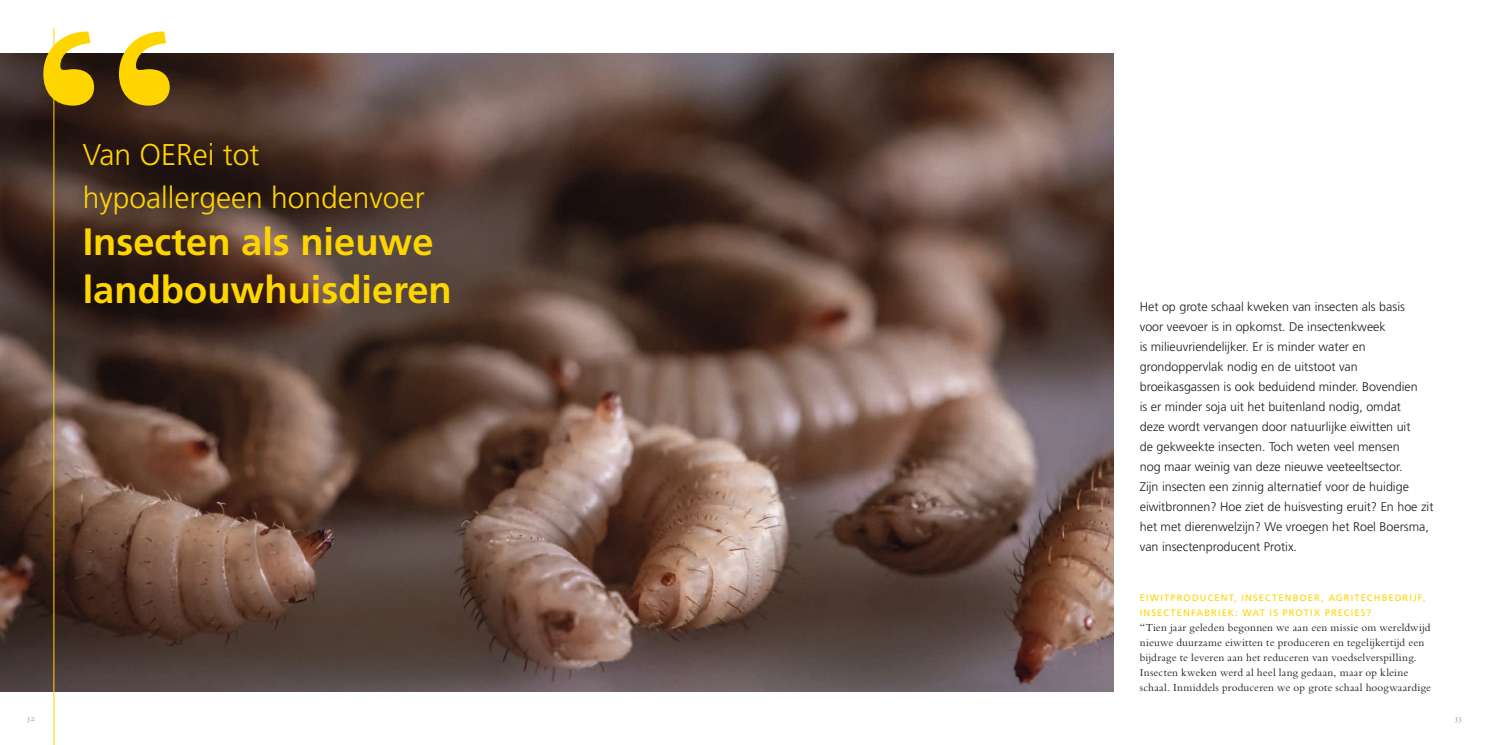
<style>
.page{position:relative;width:1489px;height:745px;background:#fff}
.page>*{position:absolute;margin:0;border:0;box-sizing:border-box;transform-origin:0 0}
.t1{font:700 274px "Bembo Std";color:#ffd500}
.t2{font:700 38px/47.5px "Frutiger LT Std";color:#ffd500}
.t3{font:300 30px/42.6px "Frutiger LT Std";color:#ffd500}
.t4{font:300 12.5px/20px "Frutiger LT Std";color:#1d1d1b}
.t5{font:11.25px/15px "Bembo Std";letter-spacing:.015em;color:#1d1d1b}
.t6{font:9.38px/15px "Frutiger LT Std";letter-spacing:.115em;color:#ffd500}
.t7{font:8.75px "Bembo Std";color:#939292}
</style>
<div class="page">
<img style="left:0;top:53px;width:1113px;height:638px">
<hr style="left:54px;top:28px;width:1px;height:716px;background:#ffd500">
<h1 class="t1" style="left:27px;top:-31px;width:161px">“</h1>
<h3 class="t3" style="left:83px;top:133px;width:343px">Van OERei tot hypoallergeen hondenvoer</h3>
<h2 class="t2" style="left:83px;top:218px;width:370px">Insecten als nieuwe landbouwhuisdieren</h2>
<p class="t4" style="left:1139px;top:296px;width:295px">Het op grote schaal kweken van insecten als basis<br>voor veevoer is in opkomst. De insectenkweek<br>is milieuvriendelijker. Er is minder water en grondoppervlak nodig en de uitstoot van broeikasgassen is ook beduidend minder. Bovendien<br>is er minder soja uit het buitenland nodig, omdat<br>deze wordt vervangen door natuurlijke eiwitten uit<br>de gekweekte insecten. Toch weten veel mensen<br>nog maar weinig van deze nieuwe veeteeltsector.<br>Zijn insecten een zinnig alternatief voor de huidige eiwitbronnen? Hoe ziet de huisvesting eruit? En hoe zit het met dierenwelzijn? We vroegen het Roel Boersma, van insectenproducent Protix.</p>
<p class="t6" style="left:1139px;top:589px;width:287px">EIWITPRODUCENT, INSECTENBOER, AGRITECHBEDRIJF,<br>INSECTENFABRIEK: WAT IS PROTIX PRECIES?</p>
<p class="t5" style="left:1139px;top:619px;width:293px">“Tien jaar geleden begonnen we aan een missie om wereldwijd nieuwe duurzame eiwitten te produceren en tegelijkertijd een bijdrage te leveren aan het reduceren van voedselverspilling.<br>Insecten kweken werd al heel lang gedaan, maar op kleine schaal. Inmiddels produceren we op grote schaal hoogwaardige</p>
<p class="t7" style="left:27px;top:712px;width:10px">32</p>
<p class="t7" style="left:1454px;top:712px;width:9px">33</p>
</div>
